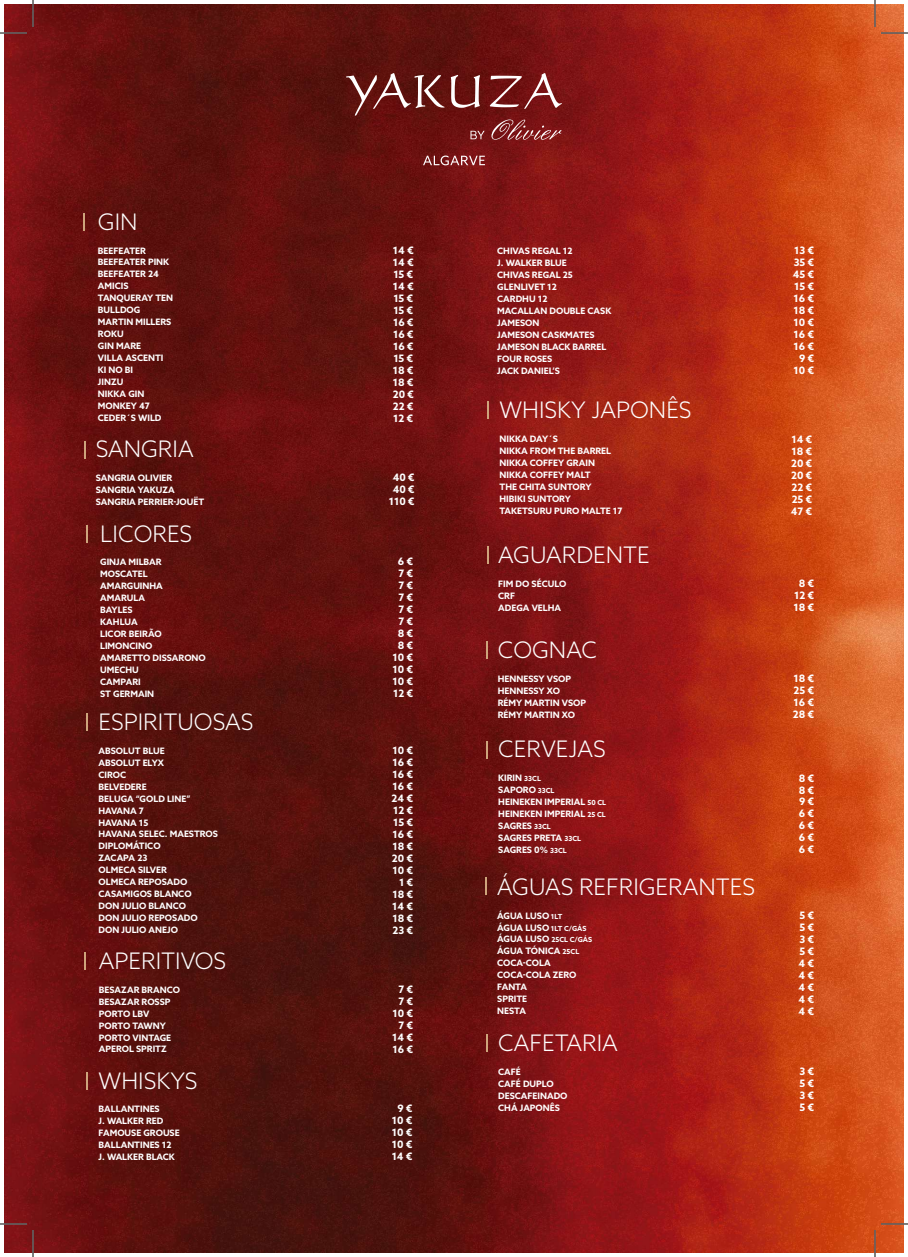
<style>
.page{position:relative;width:908px;height:1257px;background:#fff}
.page>*{position:absolute;margin:0;border:0;box-sizing:border-box;transform-origin:0 0}
.t1{font:300 22.8px "Azo Sans";color:#fff}
.t2{font:700 10.3px/12px "Azo Sans";color:#fff;text-align:justify}
.t3{font:700 8.8px/11.9px "Azo Sans";color:#fff}
.t4{font:700 7px "Azo Sans";color:#fff}
.s1{font-size:7px}
.s2{font-size:8.8px}
</style>
<div class="page">
<img style="left:5px;top:5px;width:898px;height:1247px">
<svg style="left:84px;top:952px;width:2px;height:17px"></svg>
<svg style="left:84px;top:442px;width:2px;height:17px"></svg>
<svg style="left:83px;top:214px;width:2px;height:17px"></svg>
<svg style="left:423px;top:156px;width:62px;height:9px"></svg>
<svg style="left:346px;top:73px;width:99px;height:43px;background:#7a3936"></svg>
<svg style="left:451px;top:75px;width:29px;height:33px"></svg>
<svg style="left:490px;top:73px;width:72px;height:36px;background:#8d3d3d"></svg>
<svg style="left:491px;top:119px;width:71px;height:21px"></svg>
<svg style="left:470px;top:131px;width:14px;height:8px"></svg>
<svg style="left:86px;top:525px;width:2px;height:17px"></svg>
<svg style="left:86px;top:713px;width:2px;height:17px"></svg>
<svg style="left:86px;top:1072px;width:1px;height:17px"></svg>
<svg style="left:487px;top:401px;width:2px;height:18px"></svg>
<svg style="left:486px;top:741px;width:2px;height:17px"></svg>
<svg style="left:486px;top:1034px;width:2px;height:17px"></svg>
<svg style="left:485px;top:877px;width:2px;height:18px"></svg>
<svg style="left:486px;top:641px;width:2px;height:17px"></svg>
<svg style="left:487px;top:547px;width:2px;height:17px"></svg>
<hr style="left:0;top:32px;width:27px;height:2px;background:#fff">
<hr style="left:881px;top:32px;width:27px;height:2px;background:#fff">
<hr style="left:32px;top:0;width:2px;height:27px;background:#fff">
<hr style="left:32px;top:1230px;width:2px;height:27px;background:#fff">
<hr style="left:874px;top:0;width:2px;height:27px;background:#fff">
<hr style="left:874px;top:1230px;width:2px;height:27px;background:#fff">
<svg style="left:0;top:33px;width:27px;height:1px"></svg>
<svg style="left:881px;top:33px;width:27px;height:1px"></svg>
<svg style="left:0;top:1223px;width:27px;height:1px"></svg>
<svg style="left:881px;top:1223px;width:27px;height:1px"></svg>
<svg style="left:33px;top:0;width:1px;height:27px"></svg>
<svg style="left:33px;top:1230px;width:1px;height:27px"></svg>
<svg style="left:875px;top:0;width:1px;height:27px"></svg>
<svg style="left:875px;top:1230px;width:1px;height:27px"></svg>
<h1 class="t1" style="left:98px;top:207px;width:41px">GIN</h1>
<p class="t3" style="left:98px;top:244px;width:77px">BEEFEATER<br>BEEFEATER PINK<br>BEEFEATER 24<br>AMICIS<br>TANQUERAY TEN<br>BULLDOG<br>MARTIN MILLERS<br>ROKU<br>GIN MARE<br>VILLA ASCENTI<br>KI NO BI<br>JINZU<br>NIKKA GIN<br>MONKEY 47<br>CEDER´S WILD</p>
<p class="t2" style="left:393px;top:244px;width:23px">14 € 14 € 15 € 14 € 15 € 15 € 16 € 16 € 16 € 15 € 18 € 18 € 20 € 22 € 12 €</p>
<h1 class="t1" style="left:96px;top:434px;width:99px">SANGRIA</h1>
<p class="t3" style="left:96px;top:472px;width:110px">SANGRIA OLIVIER<br>SANGRIA YAKUZA<br>SANGRIA PERRIER-JOUËT</p>
<p class="t2" style="left:389px;top:471px;width:27px;text-align:center">40 €<br>40 €<br>110 €</p>
<h1 class="t1" style="left:100px;top:518px;width:94px">LICORES</h1>
<p class="t3" style="left:100px;top:556px;width:107px">GINJA MILBAR<br>MOSCATEL<br>AMARGUINHA<br>AMARULA<br>BAYLES<br>KAHLUA<br>LICOR BEIRÃO<br>LIMONCINO<br>AMARETTO DISSARONO<br>UMECHU<br>CAMPARI<br>ST GERMAIN</p>
<h1 class="t1" style="left:99px;top:707px;width:156px">ESPIRITUOSAS</h1>
<p class="t3" style="left:99px;top:744px;width:121px">ABSOLUT BLUE<br>ABSOLUT ELYX<br>CIROC<br>BELVEDERE<br>BELUGA “GOLD LINE”<br>HAVANA 7<br>HAVANA 15<br>HAVANA SELEC. MAESTROS<br>DIPLOMÁTICO<br>ZACAPA 23<br>OLMECA SILVER<br>OLMECA REPOSADO<br>CASAMIGOS BLANCO<br>DON JULIO BLANCO<br>DON JULIO REPOSADO<br>DON JULIO ANEJO</p>
<p class="t2" style="left:392px;top:743px;width:23px;text-align:right">10 €<br>16 €<br>16 €<br>16 €<br>24 €<br>12 €<br>15 €<br>16 €<br>18 €<br>20 €<br>10 €<br>1 €<br>18 €<br>14 €<br>18 €<br>23 €</p>
<p class="t2" style="left:393px;top:555px;width:22px;text-align:center">6 €<br>7 €<br>7 €<br>7 €<br>7 €<br>7 €<br>8 €<br>8 €<br>10 €<br>10 €<br>10 €<br>12 €</p>
<h1 class="t1" style="left:99px;top:946px;width:129px">APERITIVOS</h1>
<p class="t3" style="left:99px;top:983px;width:83px">BESAZAR BRANCO<br>BESAZAR ROSSP<br>PORTO LBV<br>PORTO TAWNY<br>PORTO VINTAGE<br>APEROL SPRITZ</p>
<p class="t2" style="left:392px;top:983px;width:22px;text-align:right">7 €<br>7 €<br>10 €<br>7 €<br>14 €<br>16 €</p>
<h1 class="t1" style="left:99px;top:1065px;width:100px">WHISKYS</h1>
<p class="t3" style="left:99px;top:1103px;width:83px">BALLANTINES<br>J. WALKER RED<br>FAMOUSE GROUSE<br>BALLANTINES 12<br>J. WALKER BLACK</p>
<p class="t2" style="left:392px;top:1102px;width:22px;text-align:center">9 €<br>10 €<br>10 €<br>10 €<br>14 €</p>
<p class="t3" style="left:497px;top:245px;width:116px">CHIVAS REGAL 12<br>J. WALKER BLUE<br>CHIVAS REGAL 25<br>GLENLIVET 12<br>CARDHU 12<br>MACALLAN DOUBLE CASK<br>JAMESON<br>JAMESON CASKMATES<br>JAMESON BLACK BARREL<br>FOUR ROSES<br>JACK DANIEL’S</p>
<p class="t2" style="left:793px;top:244px;width:23px;text-align:right">13 €<br>35 €<br>45 €<br>15 €<br>16 €<br>18 €<br>10 €<br>16 €<br>16 €<br>9 €<br>10 €</p>
<h1 class="t1" style="left:499px;top:395px;width:193px">WHISKY JAPONÊS</h1>
<p class="t3" style="left:499px;top:433px;width:124px">NIKKA DAY´S<br>NIKKA FROM THE BARREL<br>NIKKA COFFEY GRAIN<br>NIKKA COFFEY MALT<br>THE CHITA SUNTORY<br>HIBIKI SUNTORY<br>TAKETSURU PURO MALTE 17</p>
<h1 class="t1" style="left:498px;top:540px;width:153px">AGUARDENTE</h1>
<p class="t3" style="left:498px;top:577px;width:70px">FIM DO SÉCULO<br>CRF<br>ADEGA VELHA</p>
<h1 class="t1" style="left:498px;top:635px;width:101px">COGNAC</h1>
<p class="t3" style="left:498px;top:673px;width:90px">HENNESSY VSOP<br>HENNESSY XO<br>RÉMY MARTIN VSOP<br>RÉMY MARTIN XO</p>
<h1 class="t1" style="left:498px;top:734px;width:109px">CERVEJAS</h1>
<p class="t3" style="left:498px;top:772px;width:109px">KIRIN <span class="s1">33CL<br></span>SAPORO <span class="s1">33CL<br></span>HEINEKEN IMPERIAL <span class="s1">50 CL<br></span>HEINEKEN IMPERIAL <span class="s1">25 CL<br></span>SAGRES <span class="s1">33CL<br></span>SAGRES PRETA <span class="s1">33CL<br></span>SAGRES 0% <span class="s1">33CL</span></p>
<h1 class="t1" style="left:497px;top:871px;width:259px">ÁGUAS REFRIGERANTES</h1>
<p class="t3" style="left:497px;top:909px;width:91px">ÁGUA LUSO <span class="s1">1LT<br></span>ÁGUA LUSO <span class="s1">1LT C/GÁS</span></p>
<p class="t4" style="left:497px;top:935px;width:96px"><span class="s2">ÁGUA LUSO</span> 25CL C/GÁS</p>
<p class="t3" style="left:497px;top:945px;width:83px">ÁGUA TÓNICA <span class="s1">25CL<br></span>COCA-COLA<br>COCA-COLA ZERO<br>FANTA<br>SPRITE<br>NESTA</p>
<p class="t2" style="left:791px;top:433px;width:23px">14 € 18 € 20 € 20 € 22 € 25 € 47 €</p>
<p class="t2" style="left:793px;top:577px;width:22px;text-align:center">8 €<br>12 €<br>18 €</p>
<p class="t2" style="left:793px;top:672px;width:23px">18 € 25 € 16 € 28 €</p>
<p class="t2" style="left:799px;top:772px;width:17px">8 €<br>8 €</p>
<p class="t2" style="left:799px;top:795px;width:17px">9 € 6 € 6 € 6 € 6 €</p>
<p class="t2" style="left:799px;top:908px;width:17px">5 € 5 € 3 € 5 € 4 € 4 € 4 € 4 € 4 €</p>
<h1 class="t1" style="left:498px;top:1028px;width:121px">CAFETARIA</h1>
<p class="t3" style="left:498px;top:1065px;width:71px">CAFÉ<br>CAFÉ DUPLO<br>DESCAFEINADO<br>CHÁ JAPONÊS</p>
<p class="t2" style="left:799px;top:1065px;width:16px">3 € 5 € 3 € 5 €</p>
</div>
